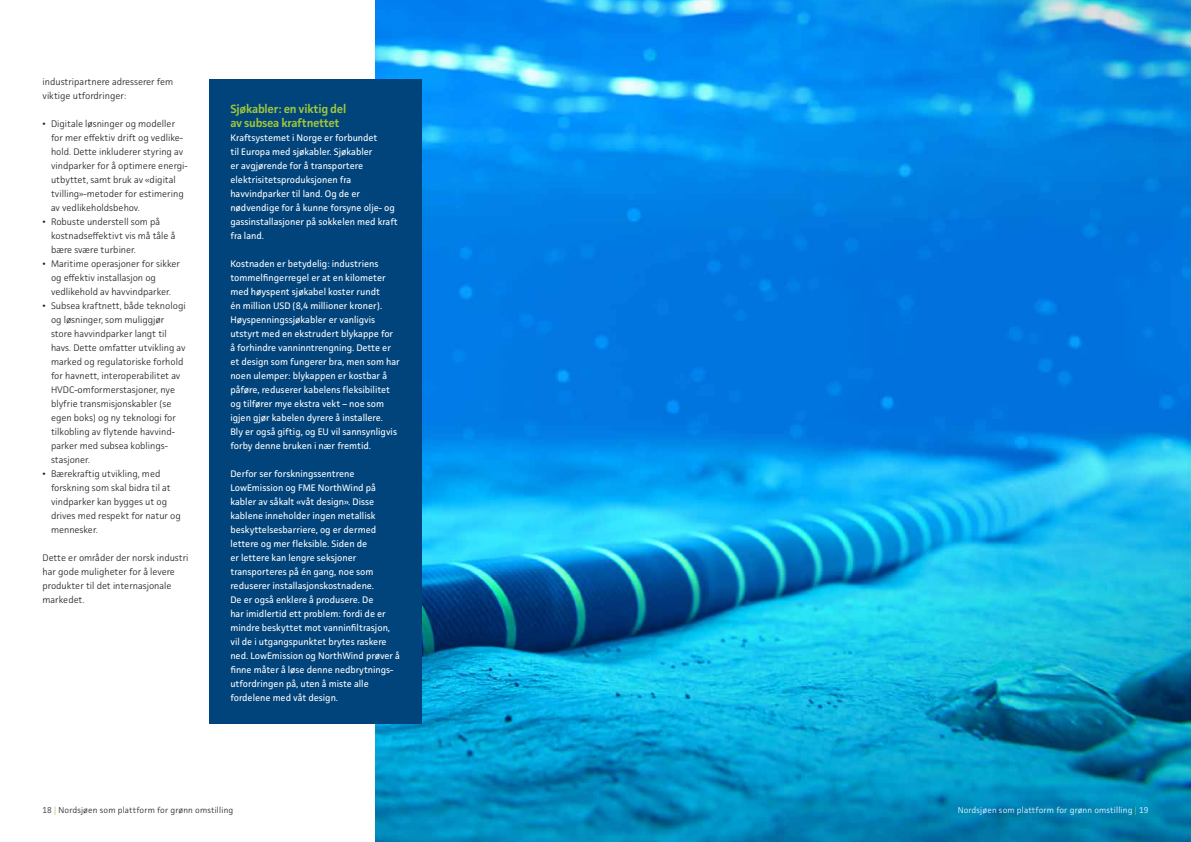
<style>
.page{position:relative;width:1191px;height:842px;background:#fff}
.page>*{position:absolute;margin:0;border:0;box-sizing:border-box;transform-origin:0 0}
.t1{font:600 12px/14px "Facit";letter-spacing:-.02em;color:#a1c73a}
.t2{font:9.5px/14px "Facit";color:#fff}
.t3{font:300 9.5px/14px "Facit";color:#231f20}
.t4{font:300 8.5px "Facit";letter-spacing:.02em;color:#fff}
.t5{font:300 8.5px "Facit";letter-spacing:.02em;color:#231f20}
.s1{font-weight:600}
.s2{color:#a1c73a}
</style>
<div class="page">
<img style="left:376px;top:0;width:815px;height:842px">
<div style="left:209px;top:79px;width:213px;height:644px;background:#00447b"></div>
<p class="t3" style="left:43px;top:74px;width:132px">industripartnere adresserer fem viktige utfordringer:</p>
<p class="t3" style="left:51px;top:116px;width:138px;text-indent:-9px"><span class="s1">•</span> Digitale løsninger og modeller for mer effektiv drift og vedlike&shy;hold. Dette inkluderer styring av vindparker for å optimere energi&shy;utbyttet, samt bruk av «digital tvilling»-metoder for estimering av vedlikeholdsbehov.</p>
<p class="t3" style="left:51px;top:214px;width:126px;text-indent:-9px"><span class="s1">•</span> Robuste understell som på kostnadseffektivt vis må tåle å bære svære turbiner.</p>
<p class="t3" style="left:51px;top:256px;width:131px;text-indent:-9px"><span class="s1">•</span> Maritime operasjoner for sikker og effektiv installasjon og vedlikehold av havvindparker.</p>
<p class="t3" style="left:51px;top:298px;width:136px;text-indent:-9px"><span class="s1">•</span> Subsea kraftnett, både teknologi og løsninger, som muliggjør store havvindparker langt til havs. Dette omfatter utvikling av marked og regulatoriske forhold for havnett, interoperabilitet av<br>HVDC-omformerstasjoner, nye blyfrie transmisjonskabler (se egen boks) og ny teknologi for tilkobling av flytende havvind&shy;parker med subsea koblings&shy;stasjoner.</p>
<p class="t3" style="left:51px;top:466px;width:131px;text-indent:-9px"><span class="s1">•</span> Bærekraftig utvikling, med forskning som skal bidra til at vindparker kan bygges ut og drives med respekt for natur og mennesker.</p>
<p class="t3" style="left:43px;top:550px;width:148px">Dette er områder der norsk industri har gode muligheter for å levere produkter til det internasjonale markedet.</p>
<p class="t1" style="left:230px;top:101px;width:117px">Sjøkabler: en viktig del av subsea kraftnettet</p>
<p class="t2" style="left:230px;top:130px;width:169px">Kraftsystemet i Norge er forbundet<br>til Europa med sjøkabler. Sjøkabler<br>er avgjørende for å transportere elektrisitetsproduksjonen fra havvindparker til land. Og de er nødvendige for å kunne forsyne olje- og gassinstallasjoner på sokkelen med kraft fra land.</p>
<p class="t2" style="left:230px;top:256px;width:171px">Kostnaden er betydelig: industriens tommelfingerregel er at en kilometer med høyspent sjøkabel koster rundt<br>én million USD (8,4 millioner kroner).<br>Høyspenningssjøkabler er vanligvis utstyrt med en ekstrudert blykappe for å forhindre vanninntrengning. Dette er et design som fungerer bra, men som har noen ulemper: blykappen er kostbar å påføre, reduserer kabelens fleksibilitet og tilfører mye ekstra vekt – noe som igjen gjør kabelen dyrere å installere.<br>Bly er også giftig, og EU vil sannsynligvis forby denne bruken i nær fremtid.</p>
<p class="t2" style="left:230px;top:466px;width:171px">Derfor ser forskningssentrene LowEmission og FME NorthWind på kabler av såkalt «våt design». Disse kablene inneholder ingen metallisk beskyttelsesbarriere, og er dermed lettere og mer fleksible. Siden de<br>er lettere kan lengre seksjoner transporteres på én gang, noe som reduserer installasjonskostnadene.<br>De er også enklere å produsere. De<br>har imidlertid ett problem: fordi de er mindre beskyttet mot vanninfiltrasjon, vil de i utgangspunktet brytes raskere ned. LowEmission og NorthWind prøver å finne måter å løse denne nedbrytnings&shy;utfordringen på, uten å miste alle fordelene med våt design.</p>
<p class="t5" style="left:43px;top:805px;width:192px">18 <span class="s2">|</span> Nordsjøen som plattform for grønn omstilling</p>
<p class="t4" style="left:957px;top:805px;width:192px">Nordsjøen som plattform for grønn omstilling <span class="s2">|</span> 19</p>
</div>
